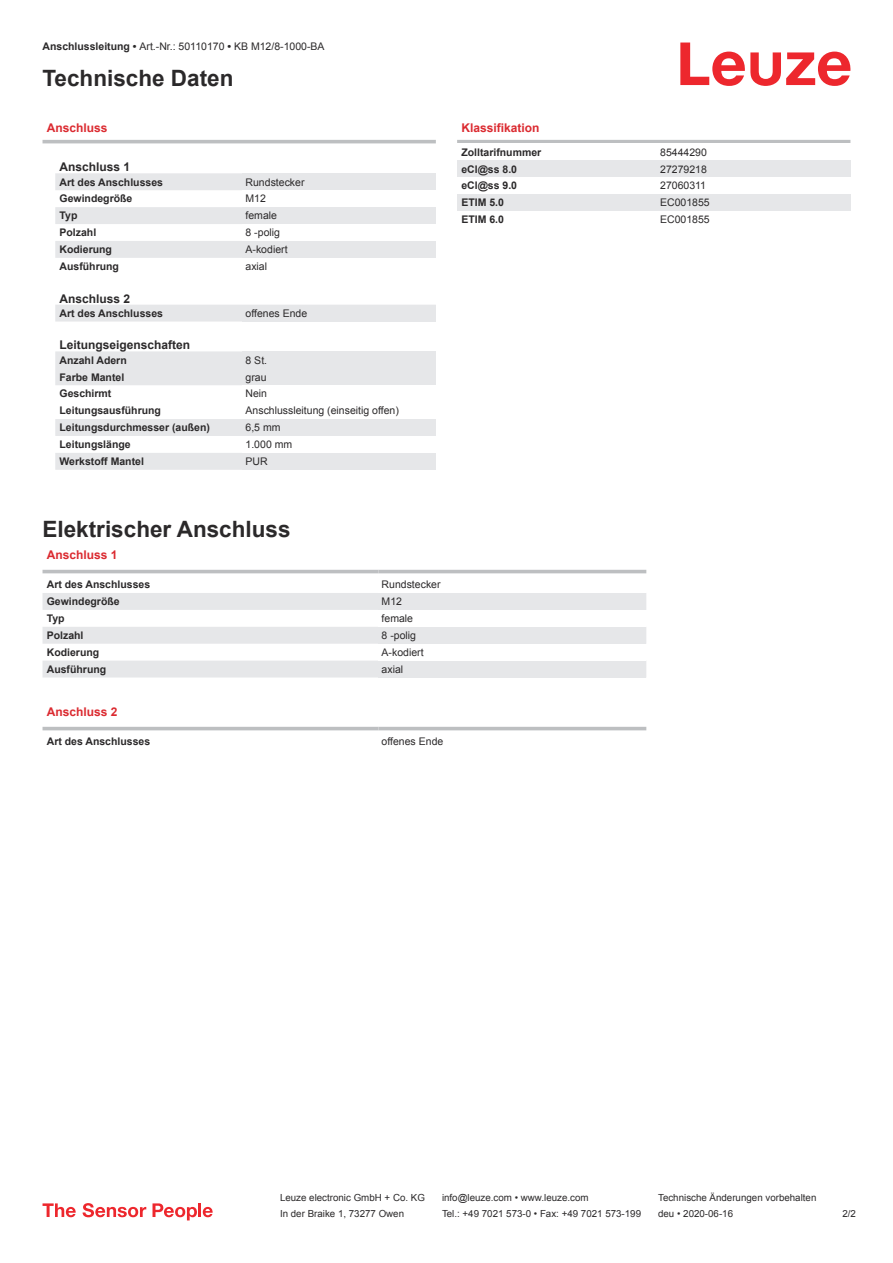
<style>
.page{position:relative;width:893px;height:1263px;background:#fff}
.page>*{position:absolute;margin:0;border:0;box-sizing:border-box;transform-origin:0 0}
.t1{font:700 22.5px "Arial";color:#2b292a}
.t2{font:700 12px "Arial";color:#db2a30}
.t3{font:700 12px "Arial";color:#2b292a}
.t4{font:700 10.5px "Arial";color:#2b292a}
.t5{font:10.5px "Arial";color:#2b292a}
.t6{font:9.75px "Arial";color:#2b292a}
.s1{font-weight:700}
</style>
<div class="page">
<svg style="left:680px;top:43px;width:170px;height:43px"></svg>
<svg style="left:55px;top:173px;width:187px;height:297px"></svg>
<hr style="left:43px;top:140px;width:393px;height:3px;background:#bdbfc1">
<div style="left:242px;top:173px;width:194px;height:17px;background:#e6e7e9"></div>
<div style="left:242px;top:207px;width:194px;height:17px;background:#e6e7e9"></div>
<div style="left:242px;top:241px;width:194px;height:17px;background:#e6e7e9"></div>
<div style="left:242px;top:305px;width:194px;height:17px;background:#e6e7e9"></div>
<div style="left:242px;top:351px;width:194px;height:17px;background:#e6e7e9"></div>
<div style="left:242px;top:368px;width:194px;height:17px;background:#e6e7e9"></div>
<div style="left:242px;top:419px;width:194px;height:17px;background:#e6e7e9"></div>
<div style="left:242px;top:453px;width:194px;height:17px;background:#e6e7e9"></div>
<svg style="left:43px;top:569px;width:603px;height:5px"></svg>
<svg style="left:43px;top:593px;width:335px;height:84px;fill:#e6e7e9"></svg>
<hr style="left:43px;top:570px;width:335px;height:3px;background:#bdbfc1">
<hr style="left:378px;top:570px;width:268px;height:3px;background:#bdbfc1">
<div style="left:378px;top:593px;width:268px;height:17px;background:#e6e7e9"></div>
<div style="left:378px;top:627px;width:268px;height:17px;background:#e6e7e9"></div>
<div style="left:378px;top:661px;width:268px;height:16px;background:#e6e7e9"></div>
<svg style="left:43px;top:726px;width:603px;height:5px"></svg>
<hr style="left:43px;top:727px;width:335px;height:3px;background:#bdbfc1">
<hr style="left:378px;top:727px;width:268px;height:3px;background:#bdbfc1">
<hr style="left:457px;top:140px;width:393px;height:3px;background:#bdbfc1">
<div style="left:457px;top:160px;width:200px;height:17px;background:#e6e7e9"></div>
<div style="left:657px;top:160px;width:193px;height:17px;background:#e6e7e9"></div>
<div style="left:457px;top:194px;width:200px;height:17px;background:#e6e7e9"></div>
<div style="left:657px;top:194px;width:193px;height:17px;background:#e6e7e9"></div>
<svg style="left:43px;top:1203px;width:33px;height:14px"></svg>
<svg style="left:83px;top:1203px;width:63px;height:14px"></svg>
<svg style="left:153px;top:1203px;width:44px;height:17px"></svg>
<hr style="left:198px;top:1203px;width:3px;height:14px;background:#ed272d">
<svg style="left:203px;top:1207px;width:10px;height:10px"></svg>
<p class="t5" style="left:43px;top:43px;width:284px"><span class="s1">Anschlussleitung •</span> Art.-Nr.: 50110170 <span class="s1">•</span> KB M12/8-1000-BA</p>
<h1 class="t1" style="left:43px;top:70px;width:192px">Technische Daten</h1>
<p class="t2" style="left:47px;top:123px;width:62px">Anschluss</p>
<p class="t3" style="left:60px;top:162px;width:72px">Anschluss 1</p>
<p class="t4" style="left:60px;top:178px;width:105px">Art des Anschlusses</p>
<p class="t5" style="left:246px;top:178px;width:60px">Rundstecker</p>
<p class="t4" style="left:60px;top:195px;width:74px">Gewindegröße</p>
<p class="t5" style="left:246px;top:195px;width:22px">M12</p>
<p class="t4" style="left:60px;top:212px;width:19px">Typ</p>
<p class="t5" style="left:246px;top:212px;width:33px">female</p>
<p class="t4" style="left:60px;top:229px;width:38px">Polzahl</p>
<p class="t5" style="left:246px;top:229px;width:36px">8 -polig</p>
<p class="t4" style="left:60px;top:245px;width:54px">Kodierung</p>
<p class="t5" style="left:246px;top:245px;width:44px">A-kodiert</p>
<p class="t4" style="left:60px;top:262px;width:61px">Ausführung</p>
<p class="t5" style="left:246px;top:262px;width:23px">axial</p>
<p class="t3" style="left:60px;top:294px;width:72px">Anschluss 2</p>
<p class="t4" style="left:60px;top:309px;width:105px">Art des Anschlusses</p>
<p class="t5" style="left:246px;top:309px;width:63px">offenes Ende</p>
<p class="t3" style="left:60px;top:341px;width:132px">Leitungseigenschaften</p>
<p class="t4" style="left:60px;top:356px;width:69px">Anzahl Adern</p>
<p class="t5" style="left:246px;top:356px;width:23px">8 St.</p>
<p class="t4" style="left:60px;top:373px;width:66px">Farbe Mantel</p>
<p class="t5" style="left:246px;top:373px;width:23px">grau</p>
<p class="t4" style="left:60px;top:390px;width:53px">Geschirmt</p>
<p class="t5" style="left:246px;top:390px;width:23px">Nein</p>
<p class="t4" style="left:60px;top:407px;width:103px">Leitungsausführung</p>
<p class="t5" style="left:246px;top:407px;width:155px">Anschlussleitung (einseitig offen)</p>
<p class="t4" style="left:60px;top:424px;width:152px">Leitungsdurchmesser (außen)</p>
<p class="t5" style="left:246px;top:424px;width:37px">6,5 mm</p>
<p class="t4" style="left:60px;top:440px;width:73px">Leitungslänge</p>
<p class="t5" style="left:246px;top:440px;width:48px">1.000 mm</p>
<p class="t4" style="left:60px;top:457px;width:86px">Werkstoff Mantel</p>
<p class="t5" style="left:246px;top:457px;width:24px">PUR</p>
<p class="t2" style="left:461px;top:123px;width:80px">Klassifikation</p>
<p class="t4" style="left:461px;top:148px;width:81px">Zolltarifnummer</p>
<p class="t5" style="left:660px;top:148px;width:48px">85444290</p>
<p class="t4" style="left:461px;top:165px;width:57px">eCl@ss 8.0</p>
<p class="t5" style="left:660px;top:165px;width:48px">27279218</p>
<p class="t4" style="left:461px;top:182px;width:57px">eCl@ss 9.0</p>
<p class="t5" style="left:660px;top:182px;width:47px">27060311</p>
<p class="t4" style="left:461px;top:199px;width:44px">ETIM 5.0</p>
<p class="t5" style="left:660px;top:199px;width:51px">EC001855</p>
<p class="t4" style="left:461px;top:216px;width:44px">ETIM 6.0</p>
<p class="t5" style="left:660px;top:216px;width:51px">EC001855</p>
<h1 class="t1" style="left:43px;top:521px;width:250px">Elektrischer Anschluss</h1>
<p class="t2" style="left:47px;top:550px;width:72px">Anschluss 1</p>
<p class="t4" style="left:47px;top:581px;width:105px">Art des Anschlusses</p>
<p class="t5" style="left:382px;top:581px;width:60px">Rundstecker</p>
<p class="t4" style="left:47px;top:597px;width:74px">Gewindegröße</p>
<p class="t5" style="left:382px;top:597px;width:22px">M12</p>
<p class="t4" style="left:47px;top:614px;width:19px">Typ</p>
<p class="t5" style="left:382px;top:614px;width:33px">female</p>
<p class="t4" style="left:47px;top:631px;width:38px">Polzahl</p>
<p class="t5" style="left:382px;top:631px;width:36px">8 -polig</p>
<p class="t4" style="left:47px;top:648px;width:54px">Kodierung</p>
<p class="t5" style="left:382px;top:648px;width:44px">A-kodiert</p>
<p class="t4" style="left:47px;top:665px;width:61px">Ausführung</p>
<p class="t5" style="left:382px;top:665px;width:23px">axial</p>
<p class="t2" style="left:47px;top:707px;width:72px">Anschluss 2</p>
<p class="t4" style="left:47px;top:738px;width:105px">Art des Anschlusses</p>
<p class="t5" style="left:382px;top:738px;width:63px">offenes Ende</p>
<p class="t6" style="left:280px;top:1194px;width:146px">Leuze electronic GmbH + Co. KG</p>
<p class="t6" style="left:442px;top:1194px;width:148px">info@leuze.com • www.leuze.com</p>
<p class="t6" style="left:658px;top:1194px;width:160px">Technische Änderungen vorbehalten</p>
<p class="t6" style="left:280px;top:1210px;width:126px">In der Braike 1, 73277 Owen</p>
<p class="t6" style="left:442px;top:1210px;width:201px">Tel.: +49 7021 573-0 • Fax: +49 7021 573-199</p>
<p class="t6" style="left:658px;top:1210px;width:76px">deu • 2020-06-16</p>
<p class="t6" style="left:842px;top:1210px;width:15px">2 /2</p>
</div>
